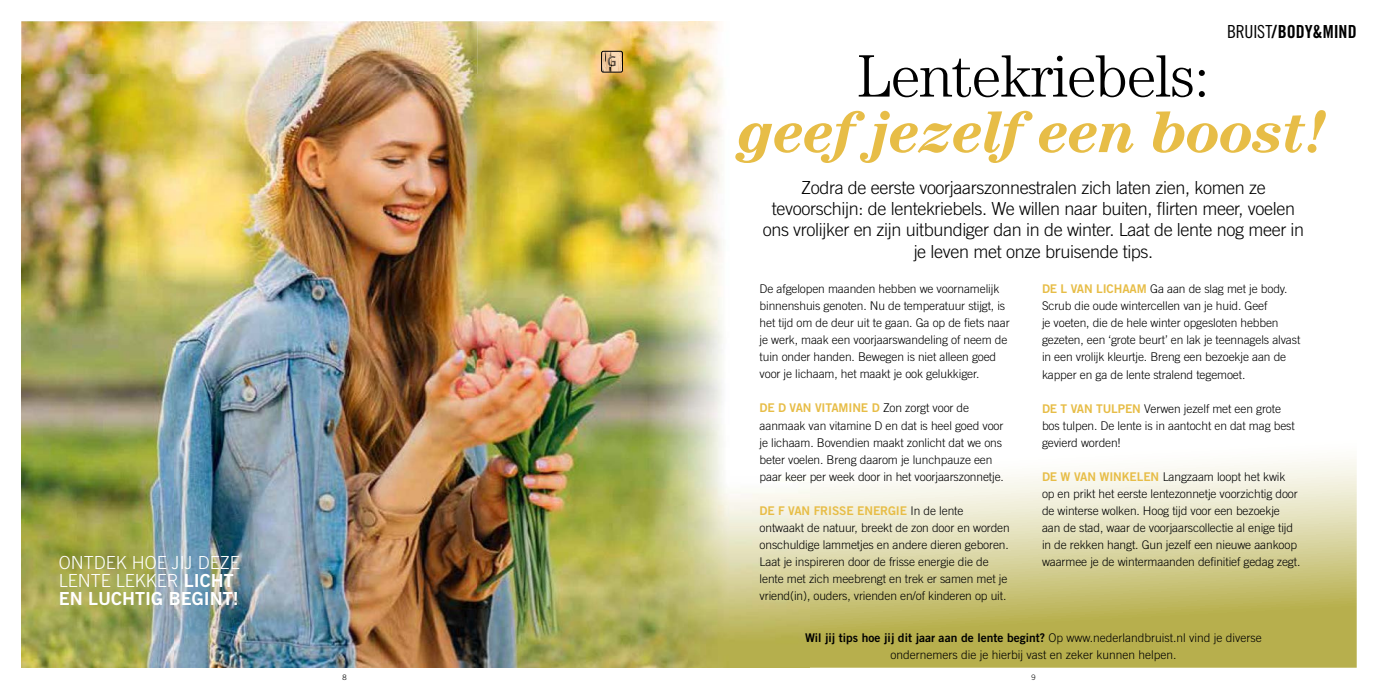
<style>
.page{position:relative;width:1378px;height:689px;background:#fff}
.page>*{position:absolute;margin:0;border:0;box-sizing:border-box;transform-origin:0 0}
.t1{font:italic 700 60px "Century Std";letter-spacing:-.02em;color:#e7bd47}
.t2{font:300 60px "Century Std";letter-spacing:-.02em;color:#000}
.t3{font:300 18px/21px "Trade Gothic LT Std";letter-spacing:-.02em;color:#000;text-align:center}
.t4{font:300 18px/18px "Trade Gothic LT Std";color:#fff}
.t5{font:18px "Trade Gothic LT Std Bd 2";color:#fff}
.t6{font:18px "Trade Gothic LT Std Bd Cn 20";color:#000}
.t7{font:300 12px/17px "Trade Gothic LT Std";letter-spacing:-.01em;color:#000}
.t8{font:12px "Trade Gothic LT Std Bd 2";color:#000}
.t9{font:12px "Trade Gothic LT Std Bd 2";letter-spacing:-.01em;color:#e7bd47}
.t10{font:300 7.5px "Trade Gothic LT Std";color:#000}
.s1{font-family:"Trade Gothic LT Std Bd 2";font-weight:400}
.s2{font-family:"Trade Gothic LT Std Cn 18"}
.s3{font-family:"Trade Gothic LT Std Bd 2";font-weight:400;color:#e7bd47}
.s4{font-family:"Trade Gothic LT Std";font-weight:300;color:#000}
.s5{font-family:"Trade Gothic LT Std";font-weight:300}
</style>
<div class="page">
<img style="left:21px;top:21px;width:456px;height:54px">
<img style="left:21px;top:75px;width:456px;height:593px">
<img style="left:477px;top:21px;width:212px;height:647px">
<svg style="left:601px;top:51px;width:22px;height:22px"></svg>
<div style="left:601px;top:51px;width:21px;height:21px;border:1px solid #000;border-radius:2px"></div>
<svg style="left:689px;top:21px;width:667px;height:647px"></svg>
<h2 class="t4" style="left:59px;top:553px;width:183px">ONTDEK HOE JIJ DEZE<br>LENTE LEKKER <span class="s1">LICHT</span></h2>
<h2 class="t5" style="left:59px;top:587px;width:181px">EN LUCHTIG BEGINT!</h2>
<h2 class="t6" style="left:1227px;top:21px;width:131px"><span class="s2">BRUIST</span>/BODY&amp;MIND</h2>
<h1 class="t2" style="left:857px;top:42px;width:354px">Lentekriebels:</h1>
<h1 class="t1" style="left:739px;top:97px;width:590px">geef jezelf een boost!</h1>
<p class="t3" style="left:763px;top:177px;width:543px">Zodra de eerste voorjaarszonnestralen zich laten zien, komen ze tevoorschijn: de lentekriebels. We willen naar buiten, flirten meer, voelen ons vrolijker en zijn uitbundiger dan in de winter. Laat de lente nog meer in je leven met onze bruisende tips.</p>
<p class="t7" style="left:1042px;top:280px;width:260px"><span class="s3">DE L VAN LICHAAM</span> Ga aan de slag met je body.<br>Scrub die oude wintercellen van je huid. Geef<br>je voeten, die de hele winter opgesloten hebben gezeten, een ‘grote beurt’ en lak je teennagels alvast in een vrolijk kleurtje. Breng een bezoekje aan de kapper en ga de lente stralend tegemoet.</p>
<p class="t7" style="left:1042px;top:400px;width:254px"><span class="s3">DE T VAN TULPEN</span> Verwen jezelf met een grote bos tulpen. De lente is in aantocht en dat mag best gevierd worden!</p>
<p class="t7" style="left:1042px;top:468px;width:260px"><span class="s3">DE W VAN WINKELEN</span> Langzaam loopt het kwik op en prikt het eerste lentezonnetje voorzichtig door de winterse wolken. Hoog tijd voor een bezoekje aan de stad, waar de voorjaarscollectie al enige tijd in de rekken hangt. Gun jezelf een nieuwe aankoop waarmee je de wintermaanden definitief gedag zegt.</p>
<p class="t7" style="left:759px;top:280px;width:252px">De afgelopen maanden hebben we voornamelijk binnenshuis genoten. Nu de temperatuur stijgt, is het tijd om de deur uit te gaan. Ga op de fiets naar je werk, maak een voorjaarswandeling of neem de tuin onder handen. Bewegen is niet alleen goed voor je lichaam, het maakt je ook gelukkiger.</p>
<p class="t9" style="left:759px;top:401px;width:211px">DE D VAN VITAMINE D <span class="s4">Zon zorgt voor de</span></p>
<p class="t7" style="left:759px;top:416px;width:246px">aanmaak van vitamine D en dat is heel goed voor je lichaam. Bovendien maakt zonlicht dat we ons beter voelen. Breng daarom je lunchpauze een paar keer per week door in het voorjaarszonnetje.</p>
<p class="t9" style="left:759px;top:503px;width:205px">DE F VAN FRISSE ENERGIE <span class="s4">In de lente</span></p>
<p class="t7" style="left:759px;top:519px;width:252px">ontwaakt de natuur, breekt de zon door en worden onschuldige lammetjes en andere dieren geboren.<br>Laat je inspireren door de frisse energie die de lente met zich meebrengt en trek er samen met je vriend(in), ouders, vrienden en/of kinderen op uit.</p>
<p class="t8" style="left:805px;top:630px;width:458px">Wil jij tips hoe jij dit jaar aan de lente begint? <span class="s5">Op www.nederlandbruist.nl vind je diverse</span></p>
<p class="t7" style="left:890px;top:646px;width:288px">ondernemers die je hierbij vast en zeker kunnen helpen.</p>
<p class="t10" style="left:342px;top:672px;width:6px">8</p>
<p class="t10" style="left:1031px;top:672px;width:6px">9</p>
</div>
